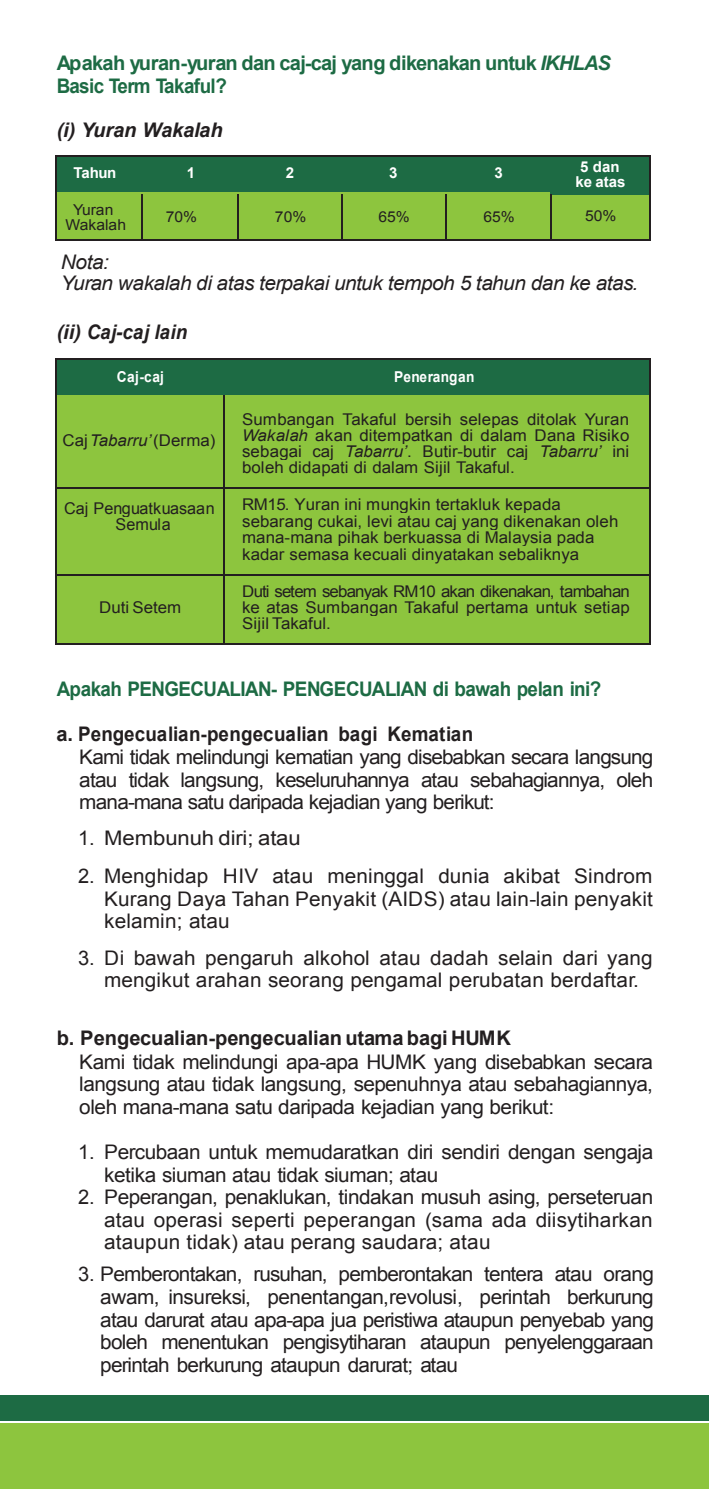
<style>
.page{position:relative;width:709px;height:1493px;background:#fff}
.page>*{position:absolute;margin:0;border:0;box-sizing:border-box;transform-origin:0 0}
.t1{font:20px/22.5px "Arial";letter-spacing:-.02em;color:#231f20;text-align:justify}
.t2{font:20px/22.5px "Arial";letter-spacing:.005em;color:#231f20}
.t3{font:700 20px "Arial";color:#231f20}
.t4{font:700 20px/23.5px "Arial";letter-spacing:-.03em;color:#1d6b44}
.t5{font:italic 20px/21px "Arial";letter-spacing:-.02em;color:#231f20}
.t6{font:700 20px "Arial";letter-spacing:-.03em;color:#1d6b44;scale:.94 1}
.t7{font:italic 700 20px "Arial";letter-spacing:-.005em;color:#231f20}
.t8{font:20px "Arial";color:#231f20}
.t9{font:16.25px/16.2px "Arial";color:#231f20;text-align:justify;scale:1.04 1}
.t10{font:16.25px/16.2px "Arial";color:#231f20;text-align:center}
.t11{font:15px/15.2px "Arial";color:#231f20;text-align:center;scale:1.05 1}
.t12{font:700 15px/15px "Arial";letter-spacing:.005em;color:#fff;text-align:center}
.t13{font:700 15px "Arial";letter-spacing:.005em;color:#fff;scale:.92 1}
.s1{font-style:italic}
</style>
<div class="page">
<div style="left:0;top:1396px;width:709px;height:25px;background:#1d6b44"></div>
<div style="left:0;top:1423px;width:709px;height:65px;background:#8dc53e"></div>
<div style="left:57px;top:156px;width:85px;height:36px;background:#1d6b44"></div>
<div style="left:142px;top:156px;width:96px;height:36px;background:#1d6b44"></div>
<div style="left:238px;top:156px;width:104px;height:36px;background:#1d6b44"></div>
<div style="left:342px;top:156px;width:104px;height:36px;background:#1d6b44"></div>
<div style="left:446px;top:156px;width:105px;height:36px;background:#1d6b44"></div>
<div style="left:551px;top:156px;width:98px;height:36px;background:#1d6b44"></div>
<hr style="left:57px;top:155px;width:85px;height:1px;background:#231f20">
<hr style="left:143px;top:155px;width:95px;height:1px;background:#231f20">
<hr style="left:239px;top:155px;width:103px;height:1px;background:#231f20">
<hr style="left:344px;top:155px;width:102px;height:1px;background:#231f20">
<hr style="left:448px;top:155px;width:103px;height:1px;background:#231f20">
<hr style="left:552px;top:155px;width:97px;height:1px;background:#231f20">
<hr style="left:56px;top:156px;width:1px;height:36px;background:#231f20">
<hr style="left:649px;top:156px;width:2px;height:36px;background:#231f20">
<div style="left:57px;top:194px;width:84px;height:45px;background:#8dc53e"></div>
<div style="left:143px;top:194px;width:94px;height:45px;background:#8dc53e"></div>
<div style="left:239px;top:194px;width:103px;height:45px;background:#8dc53e"></div>
<div style="left:343px;top:194px;width:103px;height:45px;background:#8dc53e"></div>
<div style="left:447px;top:194px;width:103px;height:45px;background:#8dc53e"></div>
<div style="left:552px;top:194px;width:97px;height:45px;background:#8dc53e"></div>
<hr style="left:57px;top:192px;width:84px;height:2px;background:#8dc53e">
<hr style="left:143px;top:192px;width:94px;height:2px;background:#8dc53e">
<hr style="left:238px;top:192px;width:103px;height:2px;background:#8dc53e">
<hr style="left:343px;top:192px;width:102px;height:2px;background:#8dc53e">
<hr style="left:447px;top:192px;width:103px;height:2px;background:#8dc53e">
<hr style="left:553px;top:192px;width:96px;height:2px;background:#1d6b44">
<hr style="left:56px;top:194px;width:1px;height:45px;background:#231f20">
<hr style="left:57px;top:239px;width:84px;height:2px;background:#231f20">
<hr style="left:141px;top:194px;width:2px;height:45px;background:#231f20">
<hr style="left:143px;top:239px;width:94px;height:2px;background:#231f20">
<hr style="left:237px;top:194px;width:1px;height:45px;background:#231f20">
<hr style="left:238px;top:239px;width:103px;height:2px;background:#231f20">
<hr style="left:341px;top:194px;width:2px;height:45px;background:#231f20">
<hr style="left:343px;top:239px;width:102px;height:2px;background:#231f20">
<hr style="left:445px;top:194px;width:2px;height:45px;background:#231f20">
<hr style="left:447px;top:239px;width:103px;height:2px;background:#231f20">
<hr style="left:550px;top:194px;width:1px;height:45px;background:#231f20">
<hr style="left:551px;top:239px;width:98px;height:2px;background:#231f20">
<hr style="left:649px;top:194px;width:2px;height:45px;background:#231f20">
<div style="left:57px;top:360px;width:592px;height:35px;background:#1d6b44"></div>
<hr style="left:57px;top:358px;width:592px;height:2px;background:#231f20">
<hr style="left:56px;top:360px;width:1px;height:35px;background:#231f20">
<hr style="left:649px;top:360px;width:2px;height:35px;background:#231f20">
<div style="left:57px;top:395px;width:167px;height:92px;background:#8dc53e"></div>
<div style="left:225px;top:395px;width:424px;height:92px;background:#8dc53e"></div>
<hr style="left:56px;top:395px;width:1px;height:92px;background:#231f20">
<hr style="left:224px;top:395px;width:1px;height:92px;background:#231f20">
<hr style="left:649px;top:395px;width:2px;height:92px;background:#231f20">
<div style="left:57px;top:489px;width:167px;height:85px;background:#8dc53e"></div>
<div style="left:225px;top:489px;width:424px;height:85px;background:#8dc53e"></div>
<hr style="left:57px;top:487px;width:167px;height:2px;background:#231f20">
<hr style="left:225px;top:487px;width:424px;height:2px;background:#231f20">
<hr style="left:56px;top:489px;width:1px;height:85px;background:#231f20">
<hr style="left:224px;top:489px;width:1px;height:85px;background:#231f20">
<hr style="left:649px;top:489px;width:2px;height:85px;background:#231f20">
<div style="left:57px;top:576px;width:167px;height:67px;background:#8dc53e"></div>
<div style="left:225px;top:576px;width:424px;height:67px;background:#8dc53e"></div>
<hr style="left:57px;top:574px;width:167px;height:2px;background:#231f20">
<hr style="left:225px;top:574px;width:424px;height:2px;background:#231f20">
<hr style="left:56px;top:576px;width:1px;height:67px;background:#231f20">
<hr style="left:57px;top:643px;width:167px;height:2px;background:#231f20">
<hr style="left:224px;top:576px;width:1px;height:67px;background:#231f20">
<hr style="left:225px;top:643px;width:424px;height:2px;background:#231f20">
<hr style="left:649px;top:576px;width:2px;height:67px;background:#231f20">
<p class="t4" style="left:57px;top:52px;width:556px">Apakah yuran-yuran dan caj-caj yang dikenakan untuk <span class="s1">IKHLAS<br></span>Basic Term Takaful?</p>
<p class="t7" style="left:57px;top:117px;width:167px">(i) Yuran Wakalah</p>
<p class="t12" style="left:73px;top:166px;width:44px">Tahun</p>
<p class="t12" style="left:187px;top:166px;width:10px">1</p>
<p class="t12" style="left:286px;top:166px;width:10px">2</p>
<p class="t12" style="left:389px;top:166px;width:10px">3</p>
<p class="t12" style="left:494px;top:166px;width:10px">3</p>
<p class="t12" style="left:575px;top:160px;width:52px">5 dan ke atas</p>
<p class="t11" style="left:65px;top:202px;width:59px">Yuran<br>Wakalah</p>
<p class="t11" style="left:166px;top:209px;width:31px">70%</p>
<p class="t11" style="left:275px;top:209px;width:31px">70%</p>
<p class="t11" style="left:378px;top:209px;width:31px">65%</p>
<p class="t11" style="left:483px;top:209px;width:31px">65%</p>
<p class="t11" style="left:585px;top:208px;width:31px">50%</p>
<p class="t5" style="left:61px;top:252px;width:579px">Nota:<br>Yuran wakalah di atas terpakai untuk tempoh 5 tahun dan ke atas.</p>
<p class="t7" style="left:57px;top:319px;width:132px">(ii) Caj-caj lain</p>
<p class="t13" style="left:117px;top:367px;width:53px">Caj-caj</p>
<p class="t13" style="left:394px;top:367px;width:89px">Penerangan</p>
<p class="t9" style="left:62px;top:432px;width:149px">Caj<span class="s1">Tabarru’</span>(Derma)</p>
<p class="t9" style="left:242px;top:411px;width:374px">Sumbangan Takaful bersih selepas ditolak Yuran <span class="s1">Wakalah</span> akan ditempatkan di dalam Dana Risiko sebagai caj <span class="s1">Tabarru’</span>. Butir-butir caj <span class="s1">Tabarru’</span> ini boleh didapati di dalam Sijil Takaful.</p>
<p class="t10" style="left:64px;top:500px;width:152px">Caj Penguatkuasaan<br>Semula</p>
<p class="t9" style="left:242px;top:496px;width:363px;text-align:left">RM15. Yuran ini mungkin tertakluk kepada sebarang cukai, levi atau caj yang dikenakan oleh mana-mana pihak berkuassa di Malaysia pada kadar semasa kecuali dinyatakan sebaliknya</p>
<p class="t9" style="left:99px;top:599px;width:81px">Duti Setem</p>
<p class="t9" style="left:242px;top:583px;width:374px">Duti setem sebanyak RM10 akan dikenakan, tambahan ke atas Sumbangan Takaful pertama untuk setiap Sijil Takaful.</p>
<p class="t6" style="left:57px;top:675px;width:581px">Apakah PENGECUALIAN- PENGECUALIAN di bawah pelan ini?</p>
<p class="t3" style="left:56px;top:720px;width:418px">a. Pengecualian-pengecualian bagi Kematian</p>
<p class="t1" style="left:79px;top:745px;width:575px">Kami tidak melindungi kematian yang disebabkan secara langsung atau tidak langsung, keseluruhannya atau sebahagiannya, oleh mana-mana satu daripada kejadian yang berikut:</p>
<p class="t8" style="left:78px;top:825px;width:224px">1. Membunuh diri; atau</p>
<p class="t1" style="left:104px;top:865px;width:550px;text-indent:-26px">2. Menghidap HIV atau meninggal dunia akibat Sindrom Kurang Daya Tahan Penyakit (AIDS) atau lain-lain penyakit kelamin; atau</p>
<p class="t2" style="left:104px;top:946px;width:550px;text-indent:-26px">3. Di bawah pengaruh alkohol atau dadah selain dari yang mengikut arahan seorang pengamal perubatan berdaftar.</p>
<p class="t3" style="left:57px;top:1025px;width:456px">b. Pengecualian-pengecualian utama bagi HUMK</p>
<p class="t1" style="left:79px;top:1050px;width:575px">Kami tidak melindungi apa-apa HUMK yang disebabkan secara langsung atau tidak langsung, sepenuhnya atau sebahagiannya, oleh mana-mana satu daripada kejadian yang berikut:</p>
<p class="t1" style="left:104px;top:1141px;width:551px;text-indent:-26px">1. Percubaan untuk memudaratkan diri sendiri dengan sengaja ketika siuman atau tidak siuman; atau</p>
<p class="t1" style="left:104px;top:1186px;width:550px;text-indent:-26px">2. Peperangan, penaklukan, tindakan musuh asing, perseteruan atau operasi seperti peperangan (sama ada diisytiharkan ataupun tidak) atau perang saudara; atau</p>
<p class="t1" style="left:100px;top:1263px;width:555px;text-indent:-22px">3. Pemberontakan, rusuhan, pemberontakan tentera atau orang awam, insureksi, penentangan,revolusi, perintah berkurung atau darurat atau apa-apa jua peristiwa ataupun penyebab yang boleh menentukan pengisytiharan ataupun penyelenggaraan perintah berkurung ataupun darurat; atau</p>
</div>
